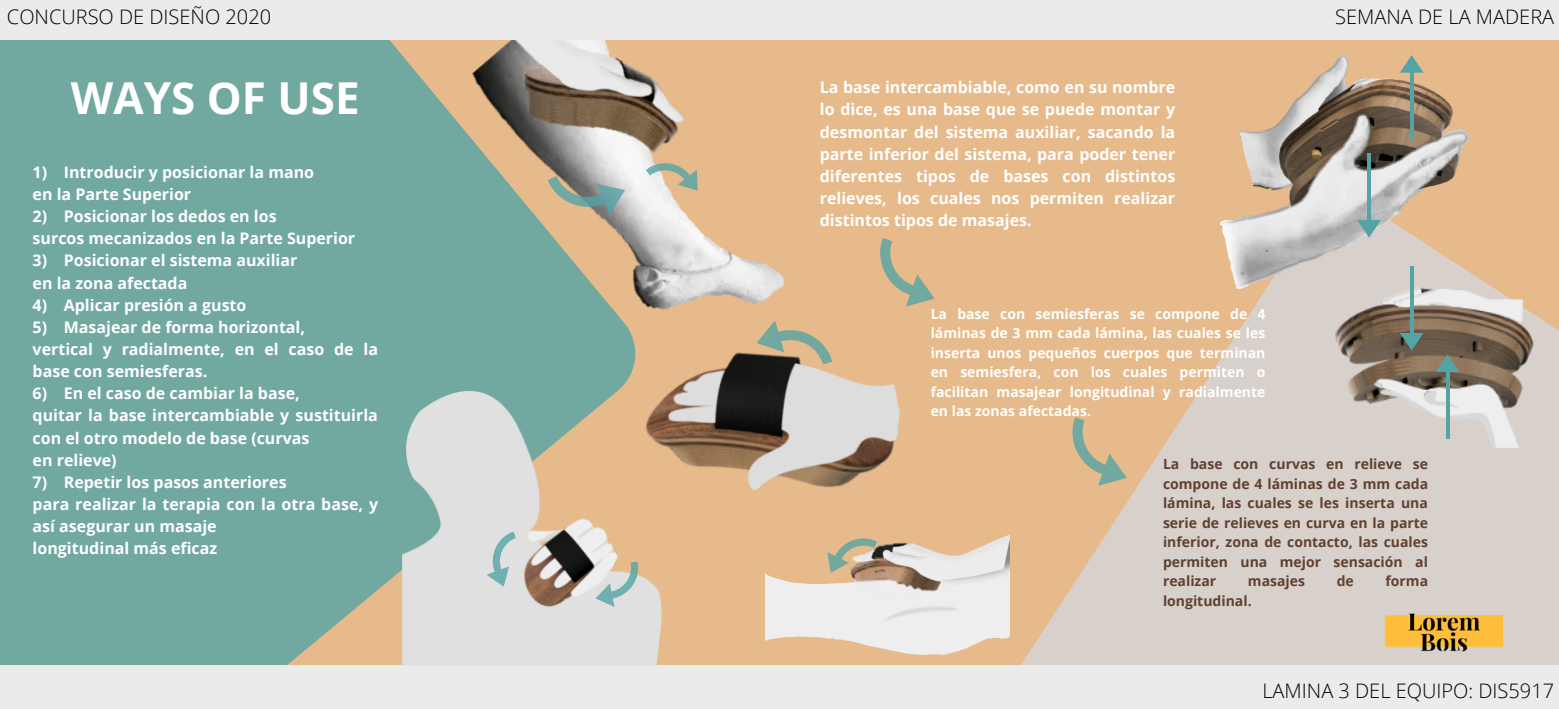
<style>
.page{position:relative;width:1559px;height:709px;background:#e7ba8b}
.page>*{position:absolute;margin:0;border:0;box-sizing:border-box;transform-origin:0 0}
.t1{font:700 44px "Open Sans";color:#fff}
.t2{font:300 20px "Open Sans";color:#000}
.t3{font:700 16px/22.1px "Open Sans";color:#fff}
.t4{font:700 14px/19.5px "Open Sans";color:#604130;text-align:justify}
.t5{font:700 14px/19.5px "Open Sans";color:#fff;text-align:justify}
</style>
<div class="page">
<svg style="left:1009px;top:271px;width:550px;height:394px;fill:#d7d0cb"></svg>
<div style="left:0;top:40px;width:577px;height:625px;background:#71a8a0"></div>
<div style="left:0;top:665px;width:1559px;height:44px;background:#ebebeb"></div>
<img style="left:387px;top:40px;width:314px;height:340px">
<div style="left:0;top:0;width:1559px;height:40px;background:#ebebeb"></div>
<img style="left:1381px;top:607px;width:127px;height:48px">
<img style="left:1220px;top:55px;width:248px;height:234px">
<img style="left:577px;top:232px;width:323px;height:398px">
<img style="left:402px;top:391px;width:308px;height:274px">
<img style="left:1325px;top:276px;width:221px;height:171px">
<img style="left:766px;top:531px;width:243px;height:123px">
<svg style="left:476px;top:531px;width:54px;height:60px"></svg>
<svg style="left:590px;top:561px;width:55px;height:49px"></svg>
<svg style="left:752px;top:308px;width:81px;height:73px"></svg>
<svg style="left:820px;top:524px;width:58px;height:61px"></svg>
<svg style="left:547px;top:154px;width:85px;height:78px"></svg>
<svg style="left:645px;top:145px;width:56px;height:63px"></svg>
<svg style="left:864px;top:237px;width:71px;height:78px"></svg>
<svg style="left:1056px;top:417px;width:84px;height:77px"></svg>
<hr style="left:1446px;top:368px;width:3px;height:70px;background:#54a4a6">
<svg style="left:1436px;top:354px;width:23px;height:18px"></svg>
<hr style="left:1410px;top:266px;width:3px;height:71px;background:#54a4a6">
<svg style="left:1400px;top:333px;width:23px;height:17px"></svg>
<hr style="left:1410px;top:69px;width:3px;height:70px;background:#54a4a6">
<svg style="left:1400px;top:55px;width:23px;height:18px"></svg>
<hr style="left:1367px;top:153px;width:4px;height:71px;background:#54a4a6">
<svg style="left:1357px;top:220px;width:24px;height:18px"></svg>
<p class="t2" style="left:7px;top:3px;width:266px">CONCURSO DE DISEÑO 2020</p>
<p class="t2" style="left:1335px;top:3px;width:220px">SEMANA DE LA MADERA</p>
<h1 class="t1" style="left:71px;top:67px;width:290px">WAYS OF USE</h1>
<p class="t3" style="left:33px;top:161px;width:283px">1) Introducir y posicionar la mano en la Parte Superior</p>
<p class="t3" style="left:33px;top:205px;width:324px">2) Posicionar los dedos en los<br>surcos mecanizados en la Parte Superior</p>
<p class="t3" style="left:33px;top:249px;width:266px">3) Posicionar el sistema auxiliar en la zona afectada</p>
<p class="t3" style="left:33px;top:293px;width:215px">4) Aplicar presión a gusto</p>
<p class="t3" style="left:33px;top:315px;width:347px">5) Masajear de forma horizontal,<br>vertical y radialmente, en el caso de la base con semiesferas.</p>
<p class="t3" style="left:33px;top:382px;width:347px">6) En el caso de cambiar la base,<br>quitar la base intercambiable y sustituirla con el otro modelo de base (curvas<br>en relieve)</p>
<p class="t3" style="left:33px;top:470px;width:347px">7) Repetir los pasos anteriores<br>para realizar la terapia con la otra base, y así asegurar un masaje<br>longitudinal más eficaz</p>
<p class="t3" style="left:820px;top:76px;width:357px;text-align:justify">La base intercambiable, como en su nombre lo dice, es una base que se puede montar y desmontar del sistema auxiliar, sacando la parte inferior del sistema, para poder tener diferentes tipos de bases con distintos relieves, los cuales nos permiten realizar distintos tipos de masajes.</p>
<p class="t5" style="left:931px;top:303px;width:336px">La base con semiesferas se compone de 4 láminas de 3 mm cada lámina, las cuales se les inserta unos pequeños cuerpos que terminan en semiesfera, con los cuales permiten o facilitan masajear longitudinal y radialmente en las zonas afectadas.</p>
<p class="t4" style="left:1163px;top:454px;width:267px">La base con curvas en relieve se compone de 4 láminas de 3 mm cada lámina, las cuales se les inserta una serie de relieves en curva en la parte inferior, zona de contacto, las cuales permiten una mejor sensación al realizar</p>
<p class="t4" style="left:1248px;top:571px;width:59px">masajes</p>
<p class="t4" style="left:1337px;top:571px;width:19px">de</p>
<p class="t4" style="left:1385px;top:571px;width:44px">forma</p>
<p class="t4" style="left:1163px;top:590px;width:90px">longitudinal.</p>
<p class="t2" style="left:1262px;top:676px;width:293px">LAMINA 3 DEL EQUIPO: DIS5917</p>
</div>
